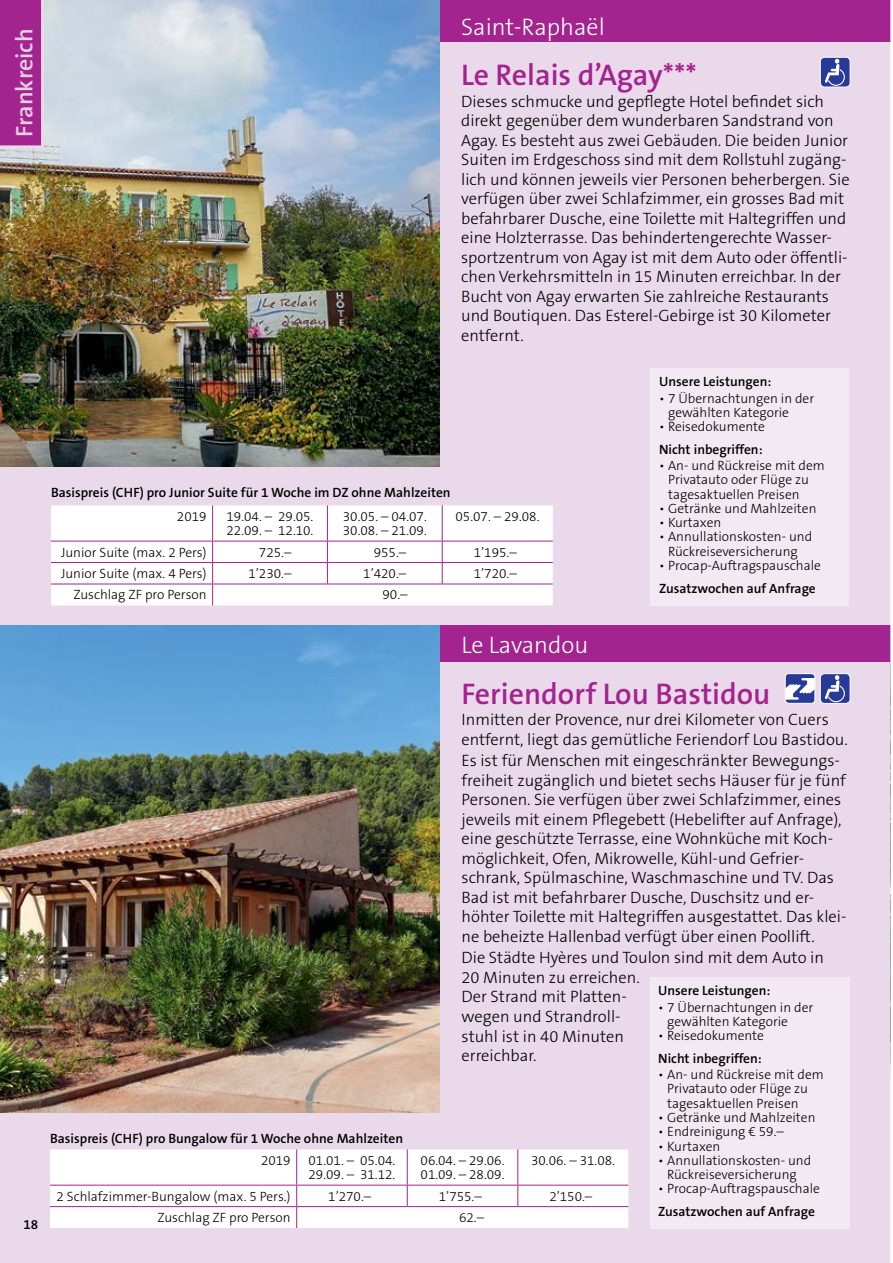
<style>
.page{position:relative;width:893px;height:1263px;background:#ead9ea}
.page>*{position:absolute;margin:0;border:0;box-sizing:border-box;transform-origin:0 0}
.t1{font:600 30px "The Sans B6";color:#a3238f}
.t2{font:300 24px "The Sans B3";color:#fff}
.t3{font:600 24px "The Sans B6";color:#e4cee4}
.t4{font:300 16.5px/19.5px "The Sans B3";color:#000}
.t5{font:300 13.5px/14.2px "The Sans B3";color:#000}
.t6{font:600 13.5px "The Sans B6";color:#000}
</style>
<div class="page">
<div style="left:0;top:625px;width:893px;height:36px;background:#a3238f"></div>
<div style="left:404px;top:0;width:489px;height:42px;background:#a3238f"></div>
<img style="left:0;top:625px;width:440px;height:488px">
<img style="left:0;top:0;width:440px;height:466px">
<div style="left:50px;top:1149px;width:578px;height:79px;background:#fff"></div>
<hr style="left:296px;top:1149px;width:1px;height:36px;background:#a3238f">
<hr style="left:407px;top:1149px;width:1px;height:36px;background:#a3238f">
<hr style="left:517px;top:1149px;width:1px;height:36px;background:#a3238f">
<hr style="left:50px;top:1185px;width:247px;height:1px;background:#a3238f">
<svg style="left:407px;top:1186px;width:1px;height:20px"></svg>
<hr style="left:297px;top:1185px;width:110px;height:1px;background:#a3238f">
<hr style="left:407px;top:1185px;width:111px;height:1px;background:#a3238f">
<hr style="left:518px;top:1185px;width:110px;height:1px;background:#a3238f">
<svg style="left:517px;top:1185px;width:1px;height:21px"></svg>
<hr style="left:50px;top:1206px;width:247px;height:1px;background:#a3238f">
<svg style="left:296px;top:1185px;width:1px;height:43px"></svg>
<hr style="left:297px;top:1206px;width:110px;height:1px;background:#a3238f">
<hr style="left:407px;top:1206px;width:111px;height:1px;background:#a3238f">
<hr style="left:518px;top:1206px;width:110px;height:1px;background:#a3238f">
<div style="left:51px;top:505px;width:502px;height:100px;background:#fff"></div>
<hr style="left:212px;top:505px;width:1px;height:36px;background:#a3238f">
<hr style="left:327px;top:505px;width:1px;height:36px;background:#a3238f">
<hr style="left:442px;top:505px;width:1px;height:36px;background:#a3238f">
<hr style="left:51px;top:541px;width:162px;height:1px;background:#a3238f">
<hr style="left:51px;top:562px;width:162px;height:1px;background:#a3238f">
<svg style="left:327px;top:542px;width:1px;height:42px"></svg>
<hr style="left:213px;top:541px;width:114px;height:1px;background:#a3238f">
<hr style="left:327px;top:541px;width:115px;height:1px;background:#a3238f">
<hr style="left:442px;top:541px;width:111px;height:1px;background:#a3238f">
<hr style="left:213px;top:562px;width:114px;height:1px;background:#a3238f">
<hr style="left:327px;top:562px;width:115px;height:1px;background:#a3238f">
<hr style="left:442px;top:562px;width:111px;height:1px;background:#a3238f">
<svg style="left:442px;top:541px;width:1px;height:43px"></svg>
<hr style="left:51px;top:584px;width:162px;height:1px;background:#a3238f">
<svg style="left:212px;top:541px;width:1px;height:64px"></svg>
<hr style="left:213px;top:584px;width:114px;height:1px;background:#a3238f">
<hr style="left:327px;top:584px;width:115px;height:1px;background:#a3238f">
<hr style="left:442px;top:584px;width:111px;height:1px;background:#a3238f">
<div style="left:650px;top:977px;width:199px;height:252px;background:#f2e9f3"></div>
<div style="left:651px;top:368px;width:198px;height:237px;background:#f2e9f3"></div>
<div style="left:820px;top:674px;width:30px;height:29px;background:#283a97;border-radius:4px"></div>
<div style="left:820px;top:673px;width:30px;height:31px;border:1px solid #fff;border-radius:4px"></div>
<svg style="left:825px;top:675px;width:20px;height:27px"></svg>
<div style="left:785px;top:674px;width:30px;height:29px;background:#283a97;border-radius:4px"></div>
<div style="left:785px;top:673px;width:30px;height:31px;border:1px solid #fff;border-radius:4px"></div>
<svg style="left:785px;top:678px;width:30px;height:22px"></svg>
<div style="left:820px;top:57px;width:30px;height:30px;background:#283a97;border-radius:4px"></div>
<div style="left:820px;top:57px;width:30px;height:30px;border:1px solid #fff;border-radius:4px"></div>
<svg style="left:824px;top:59px;width:21px;height:27px"></svg>
<svg style="left:0;top:0;width:44px;height:148px"></svg>
<hr style="left:890px;top:0;width:3px;height:1263px;background:#fff">
<h2 class="t3" style="left:12px;top:137px;width:110px;rotate:-90deg">Frankreich</h2>
<h2 class="t2" style="left:461px;top:14px;width:145px">Saint-Raphaël</h2>
<h1 class="t1" style="left:461px;top:59px;width:237px">Le Relais d’Agay***</h1>
<p class="t4" style="left:461px;top:93px;width:390px">Dieses schmucke und gepflegte Hotel befindet sich direkt gegenüber dem wunderbaren Sandstrand von Agay. Es besteht aus zwei Gebäuden. Die beiden Junior Suiten im Erdgeschoss sind mit dem Rollstuhl zugäng&shy;lich und können jeweils vier Personen beherbergen. Sie verfügen über zwei Schlafzimmer, ein grosses Bad mit befahrbarer Dusche, eine Toilette mit Haltegriffen und eine Holzterrasse. Das behindertengerechte Wasser&shy;sportzentrum von Agay ist mit dem Auto oder öffentli&shy;chen Verkehrsmitteln in 15 Minuten erreichbar. In der Bucht von Agay erwarten Sie zahlreiche Restaurants und Boutiquen. Das Esterel-Gebirge ist 30 Kilometer entfernt.</p>
<p class="t6" style="left:23px;top:1217px;width:16px">18</p>
<p class="t6" style="left:51px;top:486px;width:401px">Basispreis (CHF) pro Junior Suite für 1 Woche im DZ ohne Mahlzeiten</p>
<p class="t5" style="left:177px;top:510px;width:31px">2019</p>
<p class="t5" style="left:227px;top:510px;width:88px">19.04. – 29.05.<br>22.09. – 12.10.</p>
<p class="t5" style="left:343px;top:510px;width:85px">30.05. – 04.07.<br>30.08. – 21.09.</p>
<p class="t5" style="left:455px;top:510px;width:85px">05.07. – 29.08.</p>
<p class="t5" style="left:61px;top:546px;width:147px">Junior Suite (max. 2 Pers)</p>
<p class="t5" style="left:259px;top:546px;width:34px">725.–</p>
<p class="t5" style="left:374px;top:546px;width:34px">955.–</p>
<p class="t5" style="left:474px;top:546px;width:44px">1’195.–</p>
<p class="t5" style="left:61px;top:567px;width:147px">Junior Suite (max. 4 Pers)</p>
<p class="t5" style="left:248px;top:567px;width:44px">1’230.–</p>
<p class="t5" style="left:363px;top:567px;width:44px">1’420.–</p>
<p class="t5" style="left:474px;top:567px;width:44px">1’720.–</p>
<p class="t5" style="left:73px;top:589px;width:135px">Zuschlag ZF pro Person</p>
<p class="t5" style="left:382px;top:589px;width:27px">90.–</p>
<h2 class="t2" style="left:462px;top:632px;width:128px">Le Lavandou</h2>
<p class="t6" style="left:659px;top:375px;width:114px">Unsere Leistungen:</p>
<p class="t5" style="left:668px;top:392px;width:148px;text-indent:-9px">• 7 Übernachtungen in der gewählten Kategorie</p>
<p class="t5" style="left:659px;top:420px;width:107px">• Reisedokumente</p>
<p class="t6" style="left:659px;top:442px;width:105px">Nicht inbegriffen:</p>
<p class="t5" style="left:668px;top:459px;width:158px;text-indent:-9px">• An- und Rückreise mit dem<br>Privatauto oder Flüge zu tagesaktuellen Preisen</p>
<p class="t5" style="left:659px;top:502px;width:159px">• Getränke und Mahlzeiten</p>
<p class="t5" style="left:659px;top:516px;width:64px">• Kurtaxen</p>
<p class="t5" style="left:659px;top:531px;width:155px;text-align:center">• Annullationskosten- und<br>Rückreiseversicherung</p>
<p class="t5" style="left:659px;top:559px;width:163px">• Procap-Auftragspauschale</p>
<p class="t6" style="left:659px;top:581px;width:158px">Zusatzwochen auf Anfrage</p>
<h1 class="t1" style="left:462px;top:678px;width:310px">Feriendorf Lou Bastidou</h1>
<p class="t4" style="left:462px;top:711px;width:388px">Inmitten der Provence, nur drei Kilometer von Cuers entfernt, liegt das gemütliche Feriendorf Lou Bastidou.</p>
<p class="t4" style="left:462px;top:752px;width:386px">Es ist für Menschen mit eingeschränkter Bewegungs&shy;freiheit zugänglich und bietet sechs Häuser für je fünf Personen. Sie verfügen über zwei Schlafzimmer, eines jeweils mit einem Pflegebett (Hebelifter auf Anfrage), eine geschützte Terrasse, eine Wohnküche mit Koch&shy;möglichkeit, Ofen, Mikrowelle, Kühl-und Gefrier&shy;schrank, Spülmaschine, Waschmaschine und TV. Das Bad ist mit befahrbarer Dusche, Duschsitz und er&shy;höhter Toilette mit Haltegriffen ausgestattet. Das klei&shy;ne beheizte Hallenbad verfügt über einen Poollift.</p>
<p class="t4" style="left:462px;top:949px;width:364px">Die Städte Hyères und Toulon sind mit dem Auto in<br>20 Minuten zu erreichen.<br>Der Strand mit Platten-<br>wegen und Strandroll-<br>stuhl ist in 40 Minuten<br>erreichbar.</p>
<p class="t6" style="left:658px;top:983px;width:114px">Unsere Leistungen:</p>
<p class="t5" style="left:667px;top:1001px;width:148px;text-indent:-9px">• 7 Übernachtungen in der gewählten Kategorie</p>
<p class="t5" style="left:658px;top:1029px;width:107px">• Reisedokumente</p>
<p class="t6" style="left:658px;top:1051px;width:105px">Nicht inbegriffen:</p>
<p class="t5" style="left:667px;top:1068px;width:158px;text-indent:-9px">• An- und Rückreise mit dem<br>Privatauto oder Flüge zu tagesaktuellen Preisen</p>
<p class="t5" style="left:658px;top:1111px;width:159px">• Getränke und Mahlzeiten</p>
<p class="t5" style="left:658px;top:1125px;width:127px">• Endreinigung € 59.–</p>
<p class="t5" style="left:658px;top:1140px;width:64px">• Kurtaxen</p>
<p class="t5" style="left:658px;top:1154px;width:155px;text-align:center">• Annullationskosten- und<br>Rückreiseversicherung</p>
<p class="t5" style="left:658px;top:1182px;width:163px">• Procap-Auftragspauschale</p>
<p class="t6" style="left:658px;top:1204px;width:158px">Zusatzwochen auf Anfrage</p>
<p class="t6" style="left:50px;top:1132px;width:354px">Basispreis (CHF) pro Bungalow für 1 Woche ohne Mahlzeiten</p>
<p class="t5" style="left:261px;top:1154px;width:31px">2019</p>
<p class="t5" style="left:309px;top:1154px;width:88px">01.01. – 05.04.<br>29.09. – 31.12.</p>
<p class="t5" style="left:421px;top:1154px;width:85px">06.04. – 29.06.<br>01.09. – 28.09.</p>
<p class="t5" style="left:531px;top:1154px;width:85px">30.06. – 31.08.</p>
<p class="t5" style="left:57px;top:1190px;width:236px">2 Schlafzimmer-Bungalow (max. 5 Pers.)</p>
<p class="t5" style="left:328px;top:1190px;width:44px">1’270.–</p>
<p class="t5" style="left:439px;top:1190px;width:44px">1’755.–</p>
<p class="t5" style="left:549px;top:1190px;width:44px">2’150.–</p>
<p class="t5" style="left:158px;top:1211px;width:135px">Zuschlag ZF pro Person</p>
<p class="t5" style="left:459px;top:1211px;width:27px">62.–</p>
</div>
